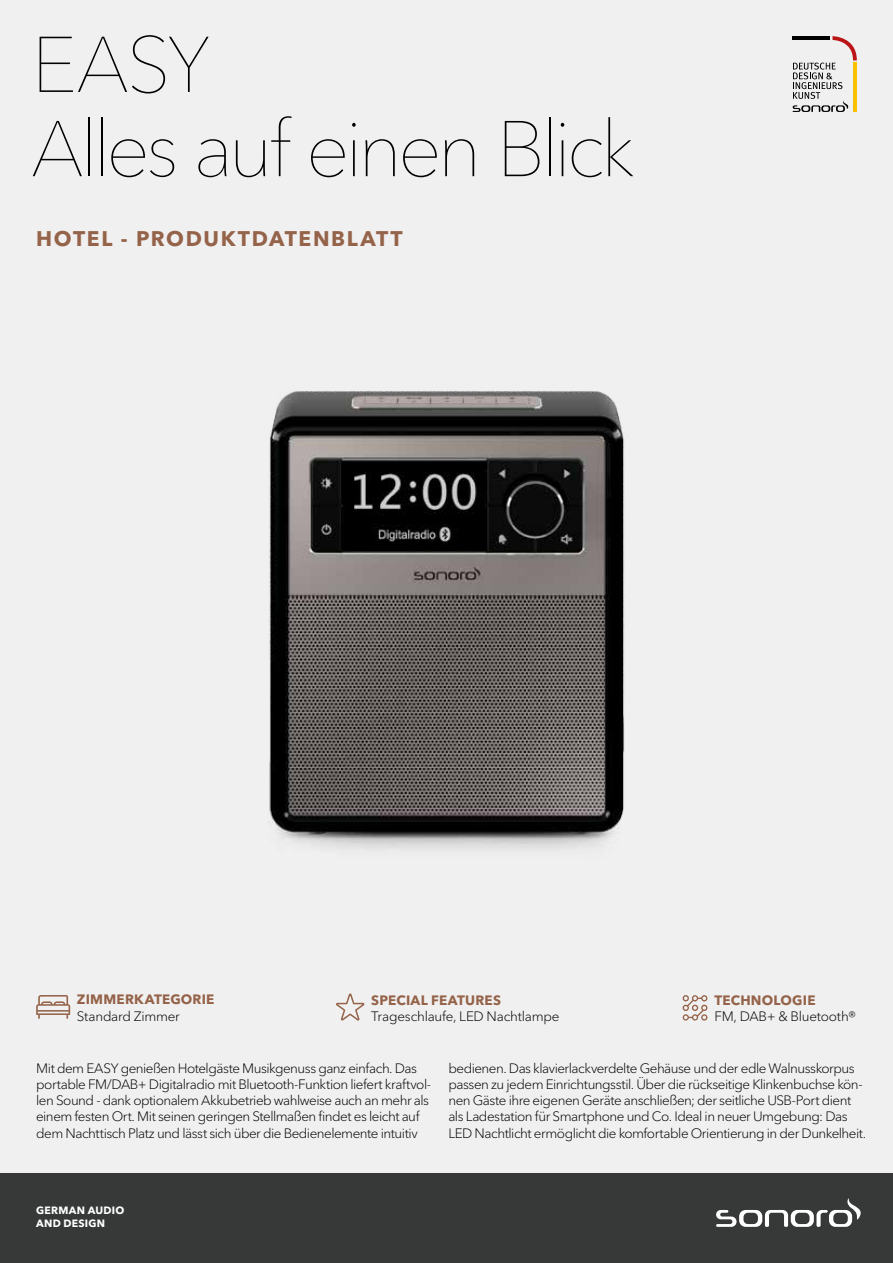
<style>
.page{position:relative;width:893px;height:1263px;background:#f1f0f0}
.page>*{position:absolute;margin:0;border:0;box-sizing:border-box;transform-origin:0 0}
.t1{font:200 78px/84.3px "Avenir Next LT Pro";letter-spacing:-.05em;color:#000}
.t2{font:700 21px "Avenir Next LT Pro";letter-spacing:.075em;color:#946349}
.t3{font:300 13.5px/16.2px "Avenir Next LT Pro";letter-spacing:-.035em;color:#000}
.t4{font:300 13.5px "Avenir Next LT Pro";letter-spacing:-.015em;color:#000}
.t5{font:700 13.5px "Avenir Next LT Pro";letter-spacing:.015em;color:#946349}
.t6{font:700 10.5px/12.6px "Avenir Next LT Pro";letter-spacing:.025em;color:#fff}
</style>
<div class="page">
<div style="left:0;top:1174px;width:893px;height:89px;background:#373938"></div>
<svg style="left:716px;top:1198px;width:145px;height:29px"></svg>
<svg style="left:683px;top:995px;width:24px;height:25px"></svg>
<svg style="left:793px;top:36px;width:64px;height:76px"></svg>
<svg style="left:336px;top:993px;width:29px;height:28px"></svg>
<img style="left:268px;top:391px;width:357px;height:458px">
<svg style="left:36px;top:995px;width:34px;height:24px"></svg>
<h1 class="t1" style="left:31px;top:23px;width:605px">EASY<br>Alles auf einen Blick</h1>
<h2 class="t2" style="left:36px;top:226px;width:368px">HOTEL - PRODUKTDATENBLATT</h2>
<p class="t5" style="left:77px;top:991px;width:139px">ZIMMERKATEGORIE</p>
<p class="t3" style="left:77px;top:1007px;width:104px">Standard Zimmer</p>
<p class="t5" style="left:371px;top:991px;width:131px">SPECIAL FEATURES</p>
<p class="t4" style="left:371px;top:1005px;width:190px">Trageschlaufe, LED Nachtlampe</p>
<p class="t5" style="left:714px;top:991px;width:103px">TECHNOLOGIE</p>
<p class="t4" style="left:714px;top:1005px;width:143px">FM, DAB+ &amp; Bluetooth®</p>
<p class="t3" style="left:36px;top:1059px;width:396px">Mit dem EASY genießen Hotelgäste Musikgenuss ganz einfach. Das portable FM/DAB+ Digitalradio mit Bluetooth-Funktion liefert kraftvol&shy;len Sound - dank optionalem Akkubetrieb wahlweise auch an mehr als einem festen Ort. Mit seinen geringen Stellmaßen findet es leicht auf dem Nachttisch Platz und lässt sich über die Bedienelemente intuitiv</p>
<p class="t3" style="left:448px;top:1059px;width:419px">bedienen. Das klavierlackverdelte Gehäuse und der edle Walnusskorpus passen zu jedem Einrichtungsstil. Über die rückseitige Klinkenbuchse kön&shy;nen Gäste ihre eigenen Geräte anschließen; der seitliche USB-Port dient als Ladestation für Smartphone und Co. Ideal in neuer Umgebung: Das LED Nachtlicht ermöglicht die komfortable Orientierung in der Dunkelheit.</p>
<p class="t6" style="left:36px;top:1204px;width:90px">GERMAN AUDIO<br>AND DESIGN</p>
</div>
